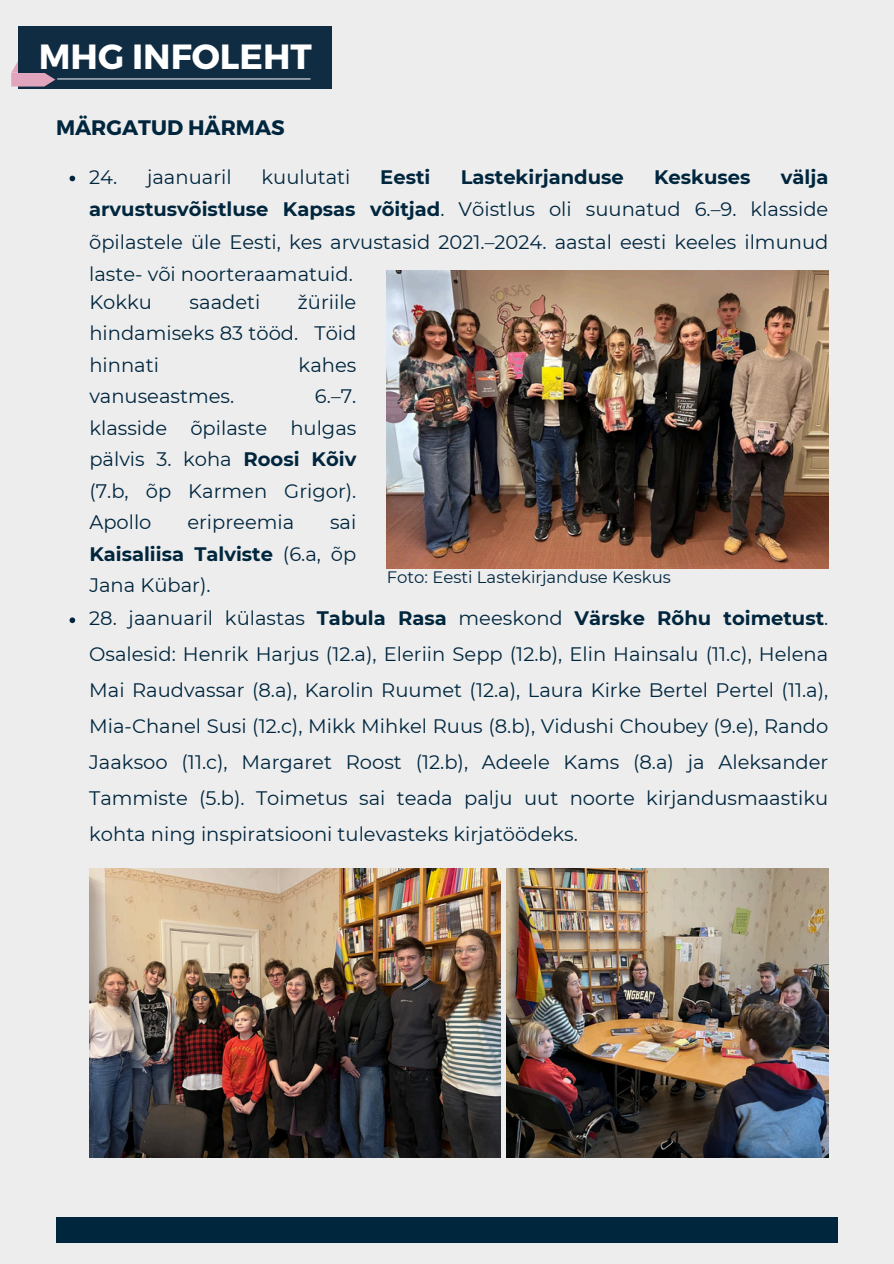
<style>
.page{position:relative;width:894px;height:1264px;background:#fff}
.page>*{position:absolute;margin:0;border:0;box-sizing:border-box;transform-origin:0 0}
.t1{font:700 34.95px "Montserrat";color:#fff}
.t2{font:700 21px "Montserrat";color:#00263e}
.t3{font:19.5px/31.5px "Montserrat";color:#00263e;text-align:justify}
.t4{font:700 19.5px "Montserrat";color:#00263e}
.t5{font:16.5px "Montserrat";color:#00263e}
.s1{font-weight:700}
</style>
<div class="page">
<div style="left:0;top:0;width:893px;height:1263px;background:#ededed"></div>
<div style="left:56px;top:1216px;width:781px;height:26px;background:#00263e"></div>
<div style="left:18px;top:27px;width:314px;height:62px;background:#102c43"></div>
<svg style="left:11px;top:61px;width:44px;height:26px"></svg>
<hr style="left:57px;top:78px;width:253px;height:1px;background:#fff">
<img style="left:89px;top:868px;width:411px;height:289px">
<img style="left:506px;top:868px;width:322px;height:289px">
<img style="left:386px;top:270px;width:441px;height:298px">
<svg style="left:69px;top:617px;width:6px;height:6px"></svg>
<svg style="left:69px;top:176px;width:6px;height:5px"></svg>
<h1 class="t1" style="left:39px;top:34px;width:274px">MHG INFOLEHT</h1>
<p class="t2" style="left:56px;top:114px;width:230px">MÄRGATUD HÄRMAS</p>
<p class="t3" style="left:89px;top:161px;width:144px">24. jaanuaril</p>
<p class="t3" style="left:261px;top:161px;width:90px">kuulutati</p>
<p class="t4" style="left:380px;top:165px;width:52px">Eesti</p>
<p class="t4" style="left:460px;top:165px;width:165px">Lastekirjanduse</p>
<p class="t4" style="left:654px;top:165px;width:98px">Keskuses</p>
<p class="t3" style="left:89px;top:160px;width:740px;line-height:32.7px;text-indent:691px"><span class="s1">välja arvustusvõistluse Kapsas võitjad</span>. Võistlus oli suunatud 6.–9. klasside õpilastele üle Eesti, kes arvustasid 2021.–2024. aastal eesti keeles ilmunud laste- või noorteraamatuid.</p>
<h3 class="t3" style="left:89px;top:286px;width:64px">Kokku</h3>
<h3 class="t3" style="left:189px;top:286px;width:72px">saadeti</h3>
<h3 class="t3" style="left:89px;top:286px;width:268px;text-indent:208px">žüriile hindamiseks 83 tööd. Töid hinnati</h3>
<h3 class="t3" style="left:298px;top:349px;width:59px">kahes</h3>
<h3 class="t3" style="left:89px;top:380px;width:268px;text-indent:225px">6.–7. klasside õpilaste hulgas pälvis 3. koha <span class="s1">Roosi Kõiv </span>(7.b, õp Karmen Grigor).<br>Apollo</h3>
<h3 class="t3" style="left:89px;top:380px;width:146px">vanuseastmes.</h3>
<h3 class="t3" style="left:89px;top:506px;width:268px;text-indent:241px">sai <span class="s1">Kaisaliisa Talviste</span> (6.a, õp Jana Kübar).</h3>
<h3 class="t3" style="left:187px;top:506px;width:108px">eripreemia</h3>
<p class="t5" style="left:386px;top:567px;width:286px">Foto: Eesti Lastekirjanduse Keskus</p>
<h2 class="t3" style="left:89px;top:600px;width:740px;line-height:36px">28. jaanuaril külastas <span class="s1">Tabula Rasa</span> meeskond <span class="s1">Värske Rõhu toimetust</span>.<br>Osalesid: Henrik Harjus (12.a), Eleriin Sepp (12.b), Elin Hainsalu (11.c), Helena Mai Raudvassar (8.a), Karolin Ruumet (12.a), Laura Kirke Bertel Pertel (11.a), Mia-Chanel Susi (12.c), Mikk Mihkel Ruus (8.b), Vidushi Choubey (9.e), Rando Jaaksoo (11.c), Margaret Roost (12.b), Adeele Kams (8.a) ja Aleksander Tammiste (5.b). Toimetus sai teada palju uut noorte kirjandusmaastiku kohta ning inspiratsiooni tulevasteks kirjatöödeks.</h2>
</div>
